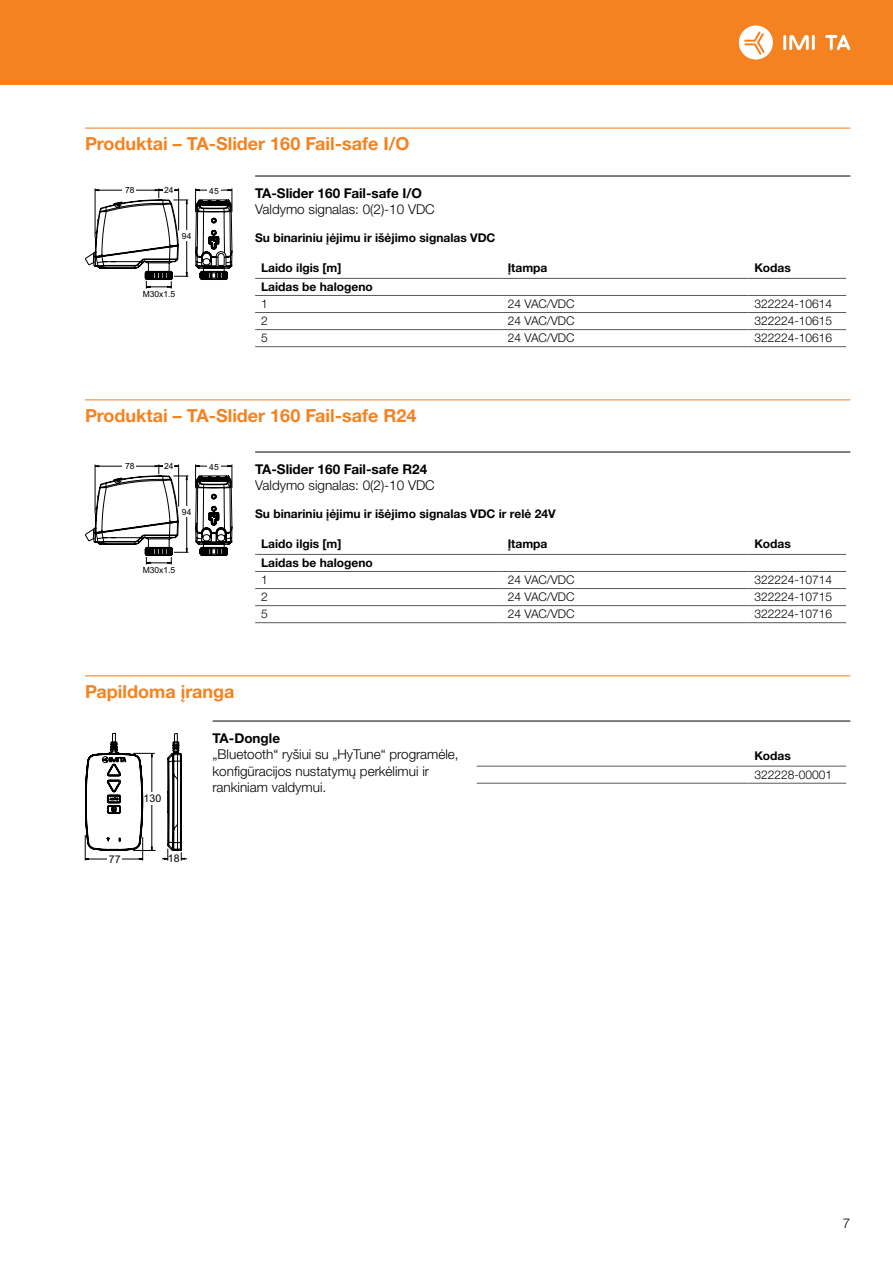
<style>
.page{position:relative;width:893px;height:1263px;background:#fff}
.page>*{position:absolute;margin:0;border:0;box-sizing:border-box;transform-origin:0 0}
.t1{font:700 18px "Helvetica Neue LTW1 G";color:#f58220}
.t2{font:300 13.5px/16.5px "Helvetica Neue LTW1 G";color:#000}
.t3{font:700 13.5px "Helvetica Neue LTW1 G";color:#000}
.t4{font:700 12px "Helvetica Neue LTW1 G";color:#000}
.t5{font:300 12px "Helvetica Neue LTW1 G";color:#000}
.t6{font:10.5px "Arial";color:#000}
.t7{font:8.55px "Arial";color:#000}
</style>
<div class="page">
<div style="left:0;top:0;width:893px;height:85px;background:#f58220"></div>
<hr style="left:783px;top:35px;width:3px;height:15px;background:#fff">
<hr style="left:812px;top:35px;width:3px;height:15px;background:#fff">
<svg style="left:789px;top:35px;width:20px;height:15px"></svg>
<svg style="left:825px;top:35px;width:25px;height:15px"></svg>
<svg style="left:739px;top:25px;width:34px;height:35px"></svg>
<hr style="left:85px;top:128px;width:765px;height:1px;background:#f58220">
<hr style="left:255px;top:176px;width:595px;height:1px;background:#000">
<hr style="left:85px;top:399px;width:765px;height:1px;background:#f58220">
<hr style="left:255px;top:452px;width:595px;height:1px;background:#000">
<hr style="left:255px;top:278px;width:247px;height:1px;background:#58595b">
<hr style="left:502px;top:278px;width:246px;height:1px;background:#58595b">
<hr style="left:748px;top:278px;width:98px;height:1px;background:#58595b">
<hr style="left:255px;top:295px;width:247px;height:1px;background:#58595b">
<hr style="left:502px;top:295px;width:246px;height:1px;background:#58595b">
<hr style="left:748px;top:295px;width:98px;height:1px;background:#58595b">
<hr style="left:255px;top:312px;width:247px;height:1px;background:#58595b">
<hr style="left:502px;top:312px;width:246px;height:1px;background:#58595b">
<hr style="left:748px;top:312px;width:98px;height:1px;background:#58595b">
<hr style="left:255px;top:329px;width:247px;height:1px;background:#58595b">
<hr style="left:255px;top:346px;width:247px;height:1px;background:#58595b">
<hr style="left:502px;top:329px;width:246px;height:1px;background:#58595b">
<hr style="left:502px;top:346px;width:246px;height:1px;background:#58595b">
<hr style="left:748px;top:329px;width:98px;height:1px;background:#58595b">
<hr style="left:748px;top:346px;width:98px;height:1px;background:#58595b">
<hr style="left:85px;top:675px;width:765px;height:1px;background:#f58220">
<hr style="left:255px;top:554px;width:247px;height:1px;background:#58595b">
<hr style="left:502px;top:554px;width:246px;height:1px;background:#58595b">
<hr style="left:748px;top:554px;width:98px;height:1px;background:#58595b">
<hr style="left:255px;top:571px;width:247px;height:1px;background:#58595b">
<hr style="left:502px;top:571px;width:246px;height:1px;background:#58595b">
<hr style="left:748px;top:571px;width:98px;height:1px;background:#58595b">
<hr style="left:255px;top:588px;width:247px;height:1px;background:#58595b">
<hr style="left:502px;top:588px;width:246px;height:1px;background:#58595b">
<hr style="left:748px;top:588px;width:98px;height:1px;background:#58595b">
<hr style="left:255px;top:605px;width:247px;height:1px;background:#58595b">
<hr style="left:255px;top:622px;width:247px;height:1px;background:#58595b">
<hr style="left:502px;top:605px;width:246px;height:1px;background:#58595b">
<hr style="left:502px;top:622px;width:246px;height:1px;background:#58595b">
<hr style="left:748px;top:605px;width:98px;height:1px;background:#58595b">
<hr style="left:748px;top:622px;width:98px;height:1px;background:#58595b">
<hr style="left:213px;top:721px;width:637px;height:1px;background:#000">
<hr style="left:477px;top:766px;width:271px;height:1px;background:#58595b">
<hr style="left:477px;top:783px;width:271px;height:1px;background:#58595b">
<hr style="left:748px;top:766px;width:98px;height:1px;background:#58595b">
<hr style="left:748px;top:783px;width:98px;height:1px;background:#58595b">
<svg style="left:85px;top:188px;width:148px;height:101px"></svg>
<hr style="left:196px;top:190px;width:36px;height:1px;background:#000">
<hr style="left:207px;top:189px;width:14px;height:3px;background:#fff">
<svg style="left:85px;top:464px;width:148px;height:101px"></svg>
<svg style="left:85px;top:733px;width:102px;height:128px"></svg>
<h1 class="t1" style="left:85px;top:132px;width:326px">Produktai – TA-Slider 160 Fail-safe I/O</h1>
<p class="t3" style="left:255px;top:184px;width:168px">TA-Slider 160 Fail-safe I/O</p>
<p class="t2" style="left:255px;top:201px;width:181px">Valdymo signalas: 0(2)-10 VDC</p>
<p class="t4" style="left:255px;top:230px;width:242px">Su binariniu įėjimu ir išėjimo signalas VDC</p>
<p class="t4" style="left:261px;top:260px;width:82px">Laido ilgis [m]</p>
<p class="t4" style="left:508px;top:260px;width:41px">Įtampa</p>
<p class="t4" style="left:754px;top:260px;width:38px">Kodas</p>
<p class="t4" style="left:261px;top:280px;width:113px">Laidas be halogeno</p>
<p class="t5" style="left:261px;top:297px;width:8px">1</p>
<p class="t5" style="left:508px;top:297px;width:68px">24 VAC/VDC</p>
<p class="t5" style="left:754px;top:297px;width:79px">322224-10614</p>
<p class="t5" style="left:261px;top:314px;width:8px">2</p>
<p class="t5" style="left:508px;top:314px;width:68px">24 VAC/VDC</p>
<p class="t5" style="left:754px;top:314px;width:79px">322224-10615</p>
<p class="t5" style="left:261px;top:331px;width:8px">5</p>
<p class="t5" style="left:508px;top:331px;width:68px">24 VAC/VDC</p>
<p class="t5" style="left:754px;top:331px;width:79px">322224-10616</p>
<p class="t7" style="left:125px;top:184px;width:11px">78</p>
<p class="t7" style="left:164px;top:184px;width:11px">24</p>
<p class="t7" style="left:209px;top:185px;width:11px">45</p>
<p class="t7" style="left:182px;top:230px;width:11px">94</p>
<p class="t7" style="left:143px;top:288px;width:34px">M30x1.5</p>
<h1 class="t1" style="left:85px;top:404px;width:333px">Produktai – TA-Slider 160 Fail-safe R24</h1>
<p class="t7" style="left:125px;top:460px;width:11px">78</p>
<p class="t7" style="left:164px;top:460px;width:11px">24</p>
<p class="t7" style="left:182px;top:506px;width:11px">94</p>
<p class="t7" style="left:209px;top:461px;width:11px">45</p>
<p class="t7" style="left:143px;top:564px;width:34px">M30x1.5</p>
<p class="t3" style="left:255px;top:460px;width:174px">TA-Slider 160 Fail-safe R24</p>
<p class="t2" style="left:255px;top:477px;width:181px">Valdymo signalas: 0(2)-10 VDC</p>
<p class="t4" style="left:255px;top:506px;width:302px">Su binariniu įėjimu ir išėjimo signalas VDC ir relė 24V</p>
<p class="t4" style="left:261px;top:536px;width:82px">Laido ilgis [m]</p>
<p class="t4" style="left:508px;top:536px;width:41px">Įtampa</p>
<p class="t4" style="left:754px;top:536px;width:38px">Kodas</p>
<p class="t4" style="left:261px;top:555px;width:113px">Laidas be halogeno</p>
<p class="t5" style="left:261px;top:573px;width:8px">1</p>
<p class="t5" style="left:508px;top:573px;width:68px">24 VAC/VDC</p>
<p class="t5" style="left:754px;top:573px;width:79px">322224-10714</p>
<p class="t5" style="left:261px;top:590px;width:8px">2</p>
<p class="t5" style="left:508px;top:590px;width:68px">24 VAC/VDC</p>
<p class="t5" style="left:754px;top:590px;width:79px">322224-10715</p>
<p class="t5" style="left:261px;top:607px;width:8px">5</p>
<p class="t5" style="left:508px;top:607px;width:68px">24 VAC/VDC</p>
<p class="t5" style="left:754px;top:607px;width:79px">322224-10716</p>
<h1 class="t1" style="left:85px;top:680px;width:151px">Papildoma įranga</h1>
<p class="t3" style="left:213px;top:729px;width:69px">TA-Dongle</p>
<p class="t2" style="left:213px;top:746px;width:248px">„Bluetooth“ ryšiui su „HyTune“ programėle, konfigūracijos nustatymų perkėlimui ir rankiniam valdymui.</p>
<p class="t4" style="left:754px;top:748px;width:38px">Kodas</p>
<p class="t5" style="left:754px;top:767px;width:79px">322228-00001</p>
<p class="t6" style="left:144px;top:791px;width:19px">130</p>
<p class="t6" style="left:109px;top:852px;width:13px">77</p>
<p class="t6" style="left:168px;top:851px;width:13px">18</p>
<p class="t2" style="left:843px;top:1215px;width:9px">7</p>
</div>
